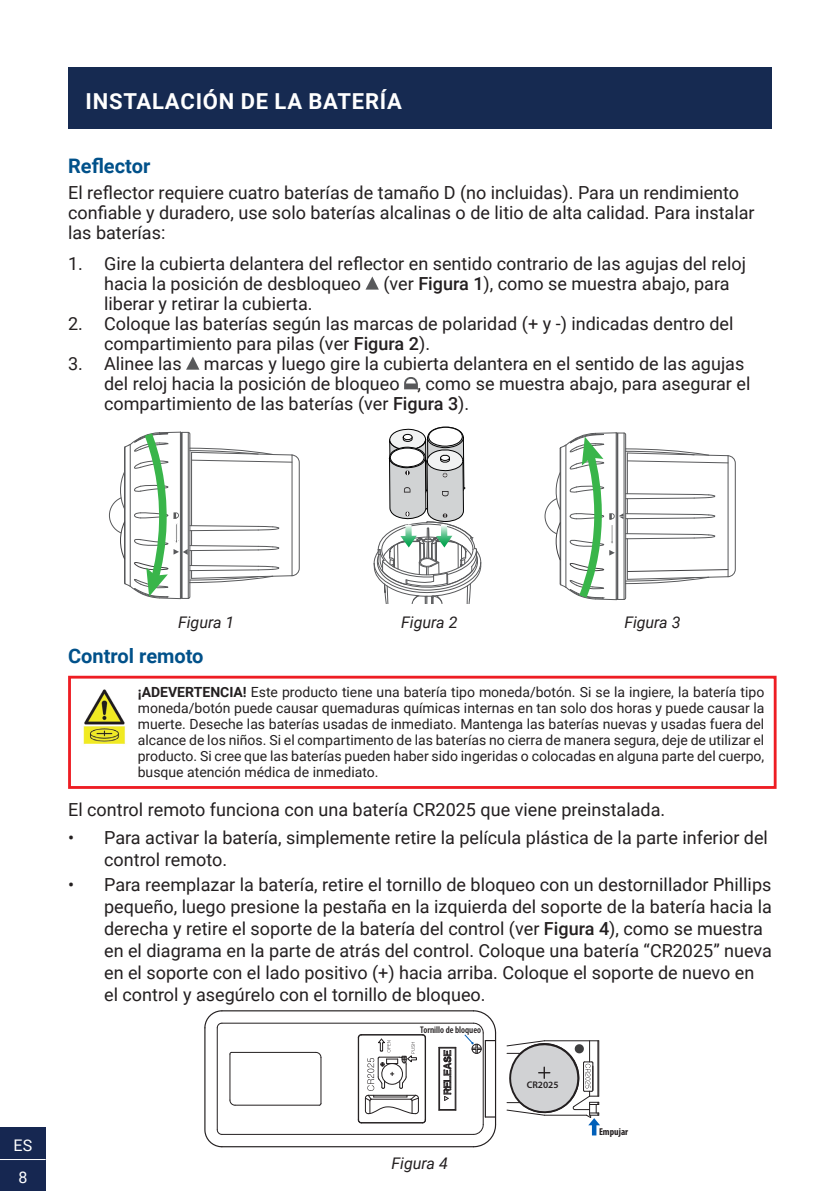
<style>
.page{position:relative;width:840px;height:1191px;background:#fff}
.page>*{position:absolute;margin:0;border:0;box-sizing:border-box;transform-origin:0 0}
.Page_Title{font:700 22px "Roboto";letter-spacing:.035em;color:#fff}
.Captions{font:700 20px "Roboto";color:#01518a}
.Captions-2{font:18px/20px "Roboto";color:#231f20}
.t1{font:italic 16px "Roboto";color:#231f20}
.t2{font:16px "Roboto";color:#fff}
.Headline_Bolded{font:14px/16px "Roboto";color:#231f20;text-align:justify}
.t3{font:700 condensed 10px "Myriad Pro";color:#231f20}
.t4{font:600 condensed 9.6px "Myriad Pro";color:#231f20}
.t5{font:600 9.6px "Myriad Pro";color:#231f20}
.s1{font-weight:500}
.s2{font-weight:700}
</style>
<div class="page">
<div style="left:0;top:1159px;width:45px;height:32px;background:#162751"></div>
<div style="left:0;top:1127px;width:45px;height:32px;background:#162751"></div>
<hr style="left:0;top:1159px;width:45px;height:1px;background:#fff">
<div style="left:68px;top:67px;width:703px;height:62px;background:#162a51"></div>
<svg style="left:109px;top:431px;width:191px;height:168px"></svg>
<svg style="left:544px;top:432px;width:191px;height:169px"></svg>
<svg style="left:365px;top:276px;width:13px;height:14px"></svg>
<svg style="left:186px;top:356px;width:13px;height:14px"></svg>
<svg style="left:404px;top:377px;width:13px;height:12px"></svg>
<hr style="left:222px;top:1146px;width:251px;height:1px;background:#231f20">
<hr style="left:222px;top:1134px;width:251px;height:1px;background:#231f20">
<hr style="left:222px;top:1022px;width:251px;height:1px;background:#231f20">
<hr style="left:222px;top:1010px;width:251px;height:1px;background:#231f20">
<svg style="left:204px;top:1010px;width:19px;height:137px"></svg>
<hr style="left:231px;top:1052px;width:85px;height:1px;background:#231f20">
<svg style="left:315px;top:1052px;width:6px;height:5px"></svg>
<hr style="left:320px;top:1057px;width:1px;height:46px;background:#231f20">
<hr style="left:235px;top:1104px;width:84px;height:1px;background:#231f20">
<svg style="left:229px;top:1099px;width:6px;height:6px"></svg>
<hr style="left:229px;top:1054px;width:1px;height:46px;background:#231f20">
<svg style="left:357px;top:427px;width:139px;height:721px"></svg>
<svg style="left:506px;top:1040px;width:93px;height:95px"></svg>
<div style="left:68px;top:676px;width:708px;height:113px;border:3px solid #ee1d23"></div>
<img style="left:83px;top:689px;width:43px;height:55px">
<p class="Page_Title" style="left:85px;top:86px;width:318px">INSTALACIÓN DE LA BATERÍA</p>
<p class="Captions" style="left:68px;top:152px;width:84px">Reflector</p>
<p class="Captions-2" style="left:68px;top:182px;width:687px">El reflector requiere cuatro baterías de tamaño D (no incluidas). Para un rendimiento confiable y duradero, use solo baterías alcalinas o de litio de alta calidad. Para instalar las baterías:</p>
<p class="Captions-2" style="left:104px;top:252px;width:643px;text-indent:-36px">1. Gire la cubierta delantera del reflector en sentido contrario de las agujas del reloj hacia la posición de desbloqueo (ver <span class="s1">Figura 1</span>), como se muestra abajo, para liberar y retirar la cubierta.</p>
<p class="Captions-2" style="left:104px;top:312px;width:630px;text-indent:-36px">2. Coloque las baterías según las marcas de polaridad (+ y -) indicadas dentro del compartimiento para pilas (ver <span class="s1">Figura 2</span>).</p>
<p class="Captions-2" style="left:104px;top:352px;width:647px;text-indent:-36px">3. Alinee las marcas y luego gire la cubierta delantera en el sentido de las agujas del reloj hacia la posición de bloqueo , como se muestra abajo, para asegurar el compartimiento de las baterías (ver <span class="s1">Figura 3</span>).</p>
<p class="t2" style="left:14px;top:1133px;width:20px">ES</p>
<p class="t2" style="left:18px;top:1166px;width:10px">8</p>
<p class="t1" style="left:178px;top:611px;width:58px">Figura 1</p>
<p class="t1" style="left:401px;top:611px;width:58px">Figura 2</p>
<p class="Captions" style="left:68px;top:641px;width:137px">Control remoto</p>
<p class="t1" style="left:624px;top:611px;width:58px">Figura 3</p>
<p class="Headline_Bolded" style="left:138px;top:683px;width:627px"><span class="s2">¡ADEVERTENCIA!</span> Este producto tiene una batería tipo moneda/botón. Si se la ingiere, la batería tipo moneda/botón puede causar quemaduras químicas internas en tan solo dos horas y puede causar la muerte. Deseche las baterías usadas de inmediato. Mantenga las baterías nuevas y usadas fuera del alcance de los niños. Si el compartimento de las baterías no cierra de manera segura, deje de utilizar el producto. Si cree que las baterías pueden haber sido ingeridas o colocadas en alguna parte del cuerpo, busque atención médica de inmediato.</p>
<p class="Captions-2" style="left:68px;top:799px;width:598px">El control remoto funciona con una batería CR2025 que viene preinstalada.</p>
<p class="Captions-2" style="left:104px;top:825px;width:665px;line-height:22px;text-indent:-36px">• Para activar la batería, simplemente retire la película plástica de la parte inferior del control remoto.</p>
<p class="Captions-2" style="left:104px;top:872px;width:669px;line-height:22px;text-indent:-36px">• Para reemplazar la batería, retire el tornillo de bloqueo con un destornillador Phillips pequeño, luego presione la pestaña en la izquierda del soporte de la batería hacia la derecha y retire el soporte de la batería del control (ver <span class="s1">Figura 4</span>), como se muestra en el diagrama en la parte de atrás del control. Coloque una batería “CR2025” nueva en el soporte con el lado positivo (+) hacia arriba. Coloque el soporte de nuevo en el control y asegúrelo con el tornillo de bloqueo.</p>
<p class="t4" style="left:420px;top:1024px;width:62px">Tornillo de bloqueo</p>
<p class="t1" style="left:391px;top:1152px;width:58px">Figura 4</p>
<p class="t5" style="left:526px;top:1078px;width:33px">CR2025</p>
<p class="t3" style="left:598px;top:1125px;width:31px">Empujar</p>
</div>
